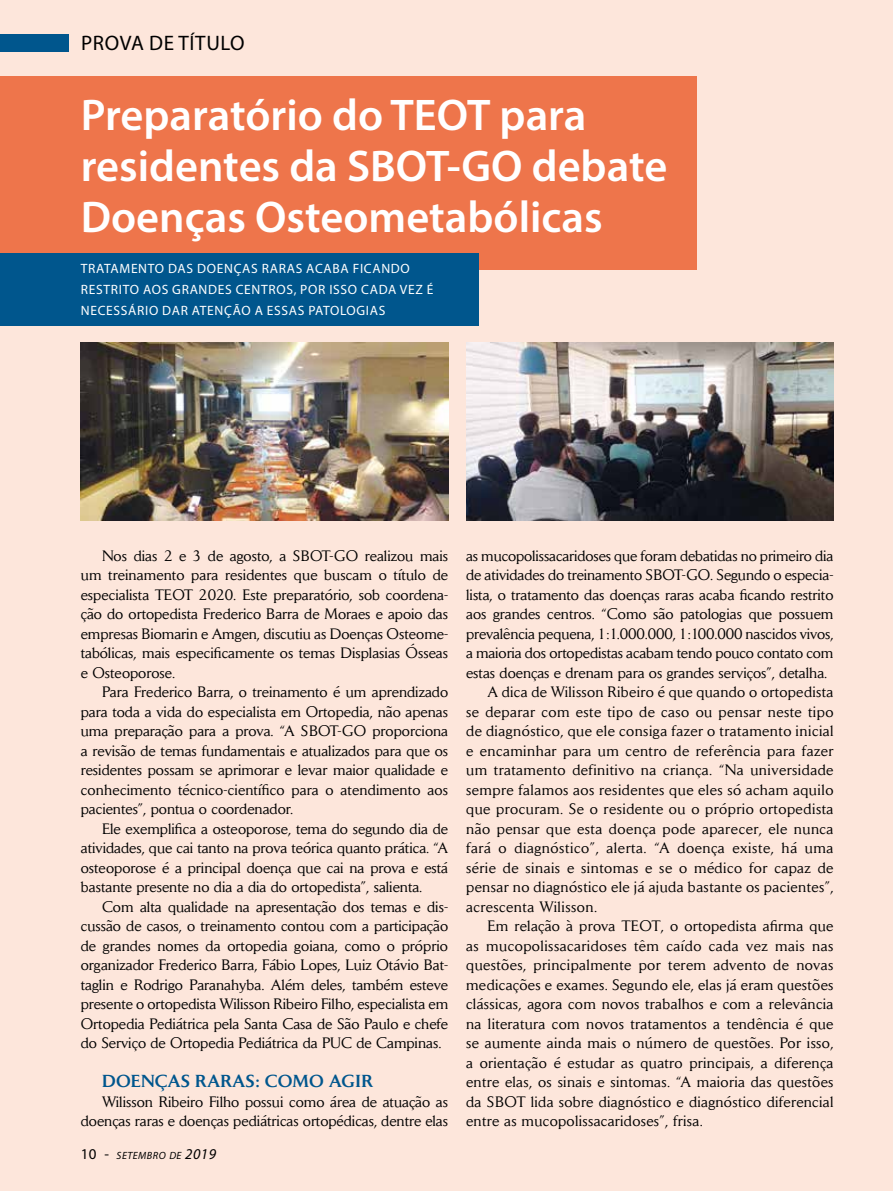
<style>
.page{position:relative;width:893px;height:1191px;background:#fde6db}
.page>*{position:absolute;margin:0;border:0;box-sizing:border-box;transform-origin:0 0}
.t1{font:600 44.55px/50.8px "Myriad Pro";color:#fff}
.t2{font:21px "Myriad Pro";letter-spacing:.03em;color:#000}
.t3{font:500 17.25px "Daily News";color:#00568d}
.t4{font:15px/19.5px "Daily News";letter-spacing:.02em;color:#000;text-align:justify}
.t5{font:15px/19.5px "Daily News";color:#000;text-align:right}
.t6{font:15px "Daily News";letter-spacing:-.005em;color:#000}
.t7{font:13.5px/21px "Myriad Pro";letter-spacing:.05em;color:#fff}
.t8{font:italic 10.5px "Myriad Pro";letter-spacing:.045em;color:#000}
.s1{font-style:normal;font-size:15px}
.s2{font-size:15px}
</style>
<div class="page">
<div style="left:0;top:34px;width:68px;height:17px;background:#00568d"></div>
<div style="left:0;top:77px;width:696px;height:193px;background:#ee754b"></div>
<img style="left:81px;top:342px;width:367px;height:178px">
<img style="left:466px;top:342px;width:367px;height:178px">
<div style="left:0;top:253px;width:479px;height:72px;background:#00568d"></div>
<h2 class="t2" style="left:81px;top:30px;width:165px">PROVA DE TÍTULO</h2>
<h1 class="t1" style="left:81px;top:89px;width:588px">Preparatório do TEOT para residentes da SBOT-GO debate<br>Doenças Osteometabólicas</h1>
<p class="t7" style="left:81px;top:257px;width:354px">TRATAMENTO DAS DOENÇAS RARAS ACABA FICANDO<br>RESTRITO AOS GRANDES CENTROS, POR ISSO CADA VEZ É<br>NECESSÁRIO DAR ATENÇÃO A ESSAS PATOLOGIAS</p>
<p class="t4" style="left:81px;top:546px;width:369px;text-indent:21px">Nos dias 2 e 3 de agosto, a SBOT-GO realizou mais um treinamento para residentes que buscam o título de especialista TEOT 2020. Este preparatório, sob coordena&shy;ção do ortopedista Frederico Barra de Moraes e apoio das empresas Biomarin e Amgen, discutiu as Doenças Osteome&shy;tabólicas, mais especificamente os temas Displasias Ósseas e Osteoporose.</p>
<p class="t4" style="left:81px;top:682px;width:369px;text-indent:21px">Para Frederico Barra, o treinamento é um aprendizado para toda a vida do especialista em Ortopedia, não apenas uma preparação para a prova. “A SBOT-GO proporciona a revisão de temas fundamentais e atualizados para que os residentes possam se aprimorar e levar maior qualidade e conhecimento técnico-científico para o atendimento aos pacientes”, pontua o coordenador.</p>
<p class="t4" style="left:81px;top:819px;width:369px;text-indent:21px">Ele exemplifica a osteoporose, tema do segundo dia de atividades, que cai tanto na prova teórica quanto prática. “A osteoporose é a principal doença que cai na prova e está bastante presente no dia a dia do ortopedista”, salienta.</p>
<p class="t4" style="left:81px;top:897px;width:369px;text-indent:21px">Com alta qualidade na apresentação dos temas e dis&shy;cussão de casos, o treinamento contou com a participação de grandes nomes da ortopedia goiana, como o próprio organizador Frederico Barra, Fábio Lopes, Luiz Otávio Bat&shy;taglin e Rodrigo Paranahyba. Além deles, também esteve presente o ortopedista Wilisson Ribeiro Filho, especialista em Ortopedia Pediátrica pela Santa Casa de São Paulo e chefe do Serviço de Ortopedia Pediátrica da PUC de Campinas.</p>
<p class="t3" style="left:102px;top:1070px;width:273px">DOENÇAS RARAS: COMO AGIR</p>
<p class="t5" style="left:81px;top:1092px;width:369px">Wilisson Ribeiro Filho possui como área de atuação as doenças raras e doenças pediátricas ortopédicas, dentre elas</p>
<p class="t8" style="left:81px;top:1148px;width:137px"><span class="s1">10 -</span> SETEMBRO DE <span class="s2">2019</span></p>
<p class="t6" style="left:466px;top:546px;width:369px">as mucopolissacaridoses que foram debatidas no primeiro dia</p>
<p class="t6" style="left:466px;top:566px;width:369px">de atividades do treinamento SBOT-GO. Segundo o especia-</p>
<p class="t5" style="left:466px;top:585px;width:369px">lista, o tratamento das doenças raras acaba ficando restrito</p>
<p class="t5" style="left:466px;top:604px;width:369px">aos grandes centros. “Como são patologias que possuem</p>
<p class="t6" style="left:466px;top:624px;width:369px">prevalência pequena, 1:1.000.000, 1:100.000 nascidos vivos,</p>
<p class="t6" style="left:466px;top:644px;width:369px">a maioria dos ortopedistas acabam tendo pouco contato com</p>
<p class="t5" style="left:466px;top:663px;width:363px">estas doenças e drenam para os grandes serviços”, detalha.</p>
<p class="t4" style="left:487px;top:682px;width:347px">A dica de Wilisson Ribeiro é que quando o ortopedista</p>
<p class="t4" style="left:466px;top:702px;width:369px">se deparar com este tipo de caso ou pensar neste tipo</p>
<p class="t4" style="left:466px;top:721px;width:369px">de diagnóstico, que ele consiga fazer o tratamento inicial</p>
<p class="t4" style="left:466px;top:741px;width:369px">e encaminhar para um centro de referência para fazer</p>
<p class="t4" style="left:466px;top:760px;width:369px">um tratamento definitivo na criança. “Na universidade</p>
<p class="t4" style="left:466px;top:780px;width:369px">sempre falamos aos residentes que eles só acham aquilo</p>
<p class="t4" style="left:466px;top:799px;width:369px">que procuram. Se o residente ou o próprio ortopedista</p>
<p class="t4" style="left:466px;top:819px;width:369px">não pensar que esta doença pode aparecer, ele nunca</p>
<p class="t4" style="left:466px;top:838px;width:369px">fará o diagnóstico”, alerta. “A doença existe, há uma</p>
<p class="t4" style="left:466px;top:858px;width:369px">série de sinais e sintomas e se o médico for capaz de</p>
<p class="t4" style="left:466px;top:877px;width:369px">pensar no diagnóstico ele já ajuda bastante os pacientes”,</p>
<p class="t4" style="left:466px;top:897px;width:133px">acrescenta Wilisson.</p>
<p class="t4" style="left:487px;top:916px;width:348px">Em relação à prova TEOT, o ortopedista afirma que</p>
<p class="t4" style="left:466px;top:936px;width:369px">as mucopolissacaridoses têm caído cada vez mais nas</p>
<p class="t4" style="left:466px;top:955px;width:369px">questões, principalmente por terem advento de novas</p>
<p class="t4" style="left:466px;top:975px;width:369px">medicações e exames. Segundo ele, elas já eram questões</p>
<p class="t4" style="left:466px;top:994px;width:369px">clássicas, agora com novos trabalhos e com a relevância</p>
<p class="t4" style="left:466px;top:1014px;width:369px">na literatura com novos tratamentos a tendência é que</p>
<p class="t4" style="left:466px;top:1033px;width:369px">se aumente ainda mais o número de questões. Por isso,</p>
<p class="t4" style="left:466px;top:1053px;width:369px">a orientação é estudar as quatro principais, a diferença</p>
<p class="t4" style="left:466px;top:1072px;width:369px">entre elas, os sinais e sintomas. “A maioria das questões</p>
<p class="t4" style="left:466px;top:1092px;width:369px">da SBOT lida sobre diagnóstico e diagnóstico diferencial</p>
<p class="t4" style="left:466px;top:1111px;width:238px">entre as mucopolissacaridoses”, frisa.</p>
</div>
